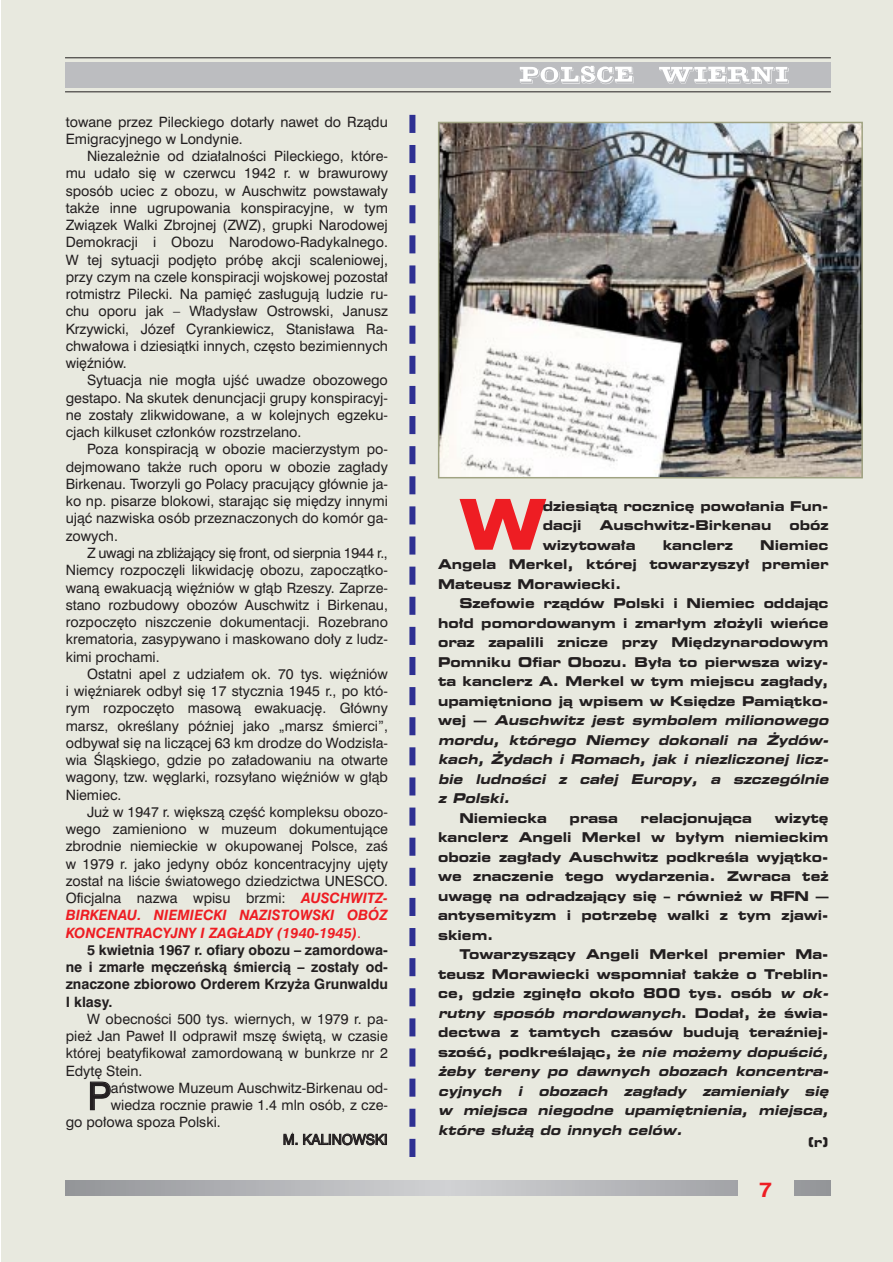
<style>
.page{position:relative;width:893px;height:1262px;background:#fff}
.page>*{position:absolute;margin:0;border:0;box-sizing:border-box;transform-origin:0 0}
.t1{font:700 expanded 67.2px "Square 721 PL";color:#ee1d23;scale:.95 1}
.t2{font:38.25px "Swiss 721 PL";color:#231f20}
.t3{font:700 21px "Swiss 721 PL";color:#ee1d23;scale:1.1 1}
.t4{font:14.25px/17.2px "Swiss 721 PL";color:#231f20;text-align:justify}
.t5{font:700 14.25px/17.2px "Swiss 721 PL";color:#231f20;text-align:justify}
.t6{font:700 expanded 13.5px/19.5px "Square 721 PL";color:#231f20;scale:.95 1}
.t7{font:italic 700 expanded 13.5px/19.5px "Square 721 PL";color:#231f20;scale:.95 1}
.s1{font-weight:700;font-style:italic;color:#ee1d23}
.s2{color:#ee1d23}
.s3{font-style:italic}
.s4{font-style:normal}
</style>
<div class="page">
<div style="left:1px;top:0;width:891px;height:1261px;background:#e8e9df"></div>
<svg style="left:65px;top:1180px;width:765px;height:16px;background:#b3b4b7"></svg>
<div style="left:65px;top:62px;width:765px;height:26px;background:#bcbdc0"></div>
<svg style="left:519px;top:66px;width:114px;height:18px"></svg>
<svg style="left:659px;top:67px;width:129px;height:17px"></svg>
<hr style="left:65px;top:58px;width:765px;height:1px;background:#231f20">
<hr style="left:65px;top:92px;width:765px;height:1px;background:#231f20">
<div style="left:738px;top:1175px;width:55px;height:27px;background:#e8e9df"></div>
<img style="left:441px;top:125px;width:418px;height:350px">
<div style="left:438px;top:122px;width:424px;height:356px;border:2px solid #a0a382"></div>
<svg style="left:409px;top:145px;width:6px;height:982px"></svg>
<div style="left:409px;top:115px;width:6px;height:18px;background:#2e3092"></div>
<div style="left:409px;top:1138px;width:6px;height:19px;background:#2e3092"></div>
<p class="t4" style="left:66px;top:114px;width:323px">towane przez Pileckiego dotar∏y nawet do Rzàdu<br>Emigracyjnego w Londynie.</p>
<p class="t4" style="left:66px;top:149px;width:324px;text-indent:21px">Niezale˝nie od dzia∏alnoÊci Pileckiego, które&shy;mu uda∏o si´ w czerwcu 1942 r. w brawurowy sposób uciec z obozu, w Auschwitz powstawa∏y tak˝e inne ugrupowania konspiracyjne, w tym Zwiàzek Walki Zbrojnej (ZWZ), grupki Narodowej Demokracji i Obozu Narodowo-Radykalnego.<br>W tej sytuacji podj´to prób´ akcji scaleniowej, przy czym na czele konspiracji wojskowej pozosta∏ rotmistrz Pilecki. Na pami´ç zas∏ugujà ludzie ru&shy;chu oporu jak – W∏adys∏aw Ostrowski, Janusz Krzywicki, Józef Cyrankiewicz, Stanis∏awa Ra&shy;chwa∏owa i dziesiàtki innych, cz´sto bezimiennych wi´êniów.</p>
<p class="t4" style="left:66px;top:373px;width:324px;text-indent:21px">Sytuacja nie mog∏a ujÊç uwadze obozowego gestapo. Na skutek denuncjacji grupy konspiracyj&shy;ne zosta∏y zlikwidowane, a w kolejnych egzeku&shy;cjach kilkuset cz∏onków rozstrzelano.</p>
<p class="t4" style="left:66px;top:442px;width:324px;text-indent:21px">Poza konspiracjà w obozie macierzystym po&shy;dejmowano tak˝e ruch oporu w obozie zag∏ady Birkenau. Tworzyli go Polacy pracujàcy g∏ównie ja&shy;ko np. pisarze blokowi, starajàc si´ mi´dzy innymi ujàç nazwiska osób przeznaczonych do komór ga&shy;zowych.</p>
<p class="t4" style="left:66px;top:546px;width:324px;text-indent:21px">Z uwagi na zbli˝ajàcy si´ front, od sierpnia 1944 r., Niemcy rozpocz´li likwidacj´ obozu, zapoczàtko&shy;wanà ewakuacjà wi´êniów w g∏àb Rzeszy. Zaprze&shy;stano rozbudowy obozów Auschwitz i Birkenau, rozpocz´to niszczenie dokumentacji. Rozebrano krematoria, zasypywano i maskowano do∏y z ludz&shy;kimi prochami.</p>
<p class="t4" style="left:66px;top:666px;width:324px;text-indent:21px">Ostatni apel z udzia∏em ok. 70 tys. wi´êniów i wi´êniarek odby∏ si´ 17 stycznia 1945 r., po któ&shy;rym rozpocz´to masowà ewakuacj´. G∏ówny marsz, okreÊlany póêniej jako „marsz Êmierci”, odbywa∏ si´ na liczàcej 63 km drodze do Wodzis∏a&shy;wia Âlàskiego, gdzie po za∏adowaniu na otwarte wagony, tzw. w´glarki, rozsy∏ano wi´êniów w g∏àb Niemiec.</p>
<p class="t4" style="left:66px;top:804px;width:324px;text-indent:21px">Ju˝ w 1947 r. wi´kszà cz´Êç kompleksu obozo&shy;wego zamieniono w muzeum dokumentujàce zbrodnie niemieckie w okupowanej Polsce, zaÊ w 1979 r. jako jedyny obóz koncentracyjny uj´ty zosta∏ na liÊcie Êwiatowego dziedzictwa UNESCO.<br>Oficjalna nazwa wpisu brzmi: <span class="s1">AUSCHWITZ-BIRKENAU. NIEMIECKI NAZISTOWSKI OBÓZ KONCENTRACYJNY I ZAG¸ADY (1940-1945)</span><span class="s2">.</span></p>
<p class="t5" style="left:66px;top:942px;width:324px;text-indent:21px">5 kwietnia 1967 r. ofiary obozu – zamordowa&shy;ne i zmar∏e m´czeƒskà Êmiercià – zosta∏y od&shy;znaczone zbiorowo Orderem Krzy˝a Grunwaldu I klasy.</p>
<p class="t4" style="left:66px;top:1011px;width:324px;text-indent:21px">W obecnoÊci 500 tys. wiernych, w 1979 r. pa&shy;pie˝ Jan Pawe∏ II odprawi∏ msz´ Êwi´tà, w czasie której beatyfikowa∏ zamordowanà w bunkrze nr 2<br>Edyt´ Stein.</p>
<h2 class="t2" style="left:88px;top:1082px;width:26px">P</h2>
<p class="t4" style="left:111px;top:1080px;width:278px">aƒstwowe Muzeum Auschwitz-Birkenau od-</p>
<p class="t4" style="left:111px;top:1098px;width:278px">wiedza rocznie prawie 1.4 mln osób, z cze-</p>
<p class="t4" style="left:66px;top:1115px;width:157px">go po∏owa spoza Polski.</p>
<p class="t4" style="left:283px;top:1132px;width:106px">M. KALINOWSKI</p>
<h1 class="t1" style="left:460px;top:500px;width:89px">W</h1>
<p class="t6" style="left:542px;top:497px;width:302px">dziesiàtà rocznic´ powo∏ania Fun&shy;dacji</p>
<p class="t6" style="left:599px;top:517px;width:182px">Auschwitz-Birkenau</p>
<p class="t6" style="left:789px;top:517px;width:43px">obóz</p>
<p class="t6" style="left:542px;top:536px;width:99px">wizytowa∏a</p>
<p class="t6" style="left:662px;top:536px;width:75px">kanclerz</p>
<p class="t6" style="left:438px;top:536px;width:412px;text-align:justify;text-indent:322px">Niemiec Angela Merkel, której towarzyszy∏ premier Mateusz Morawiecki.</p>
<p class="t6" style="left:438px;top:595px;width:415px;text-indent:21px">Szefowie rzàdów Polski i Niemiec oddajàc ho∏d pomordowanym i zmar∏ym z∏o˝yli wieƒce oraz zapalili znicze przy Mi´dzynarodowym Pomniku Ofiar Obozu. By∏a to pierwsza wizy&shy;ta kanclerz A. Merkel w tym miejscu zag∏ady, upami´tniono jà wpisem w Ksi´dze Pamiàtko&shy;w e j — <span class="s3">Auschwitz jest symbolem milionowego mordu, którego Niemcy dokonali na ˚ydów&shy;kach, ˚ydach i Romach, jak i niezliczonej licz&shy;bie ludnoÊci z ca∏ej Europy, a szczególnie z Polski.</span></p>
<p class="t6" style="left:459px;top:809px;width:94px">Niemiecka</p>
<p class="t6" style="left:569px;top:809px;width:52px">prasa</p>
<p class="t6" style="left:640px;top:809px;width:119px">relacjonujàca</p>
<p class="t6" style="left:438px;top:809px;width:412px;text-align:justify;text-indent:337px">wizyt´ kanclerz Angeli Merkel w by∏ym niemieckim obozie zag∏ady Auschwitz podkreÊla wyjàtko&shy;we znaczenie tego wydarzenia. Zwraca te˝ uwag´ na odradzajàcy si´ – równie˝ w RFN — antysemityzm i potrzeb´ walki z tym zjawi&shy;skiem.</p>
<p class="t7" style="left:438px;top:946px;width:415px;text-indent:21px"><span class="s4">Towarzyszàcy Angeli Merkel premier Ma&shy;teusz Morawiecki wspomnia∏ tak˝e o Treblin&shy;ce, gdzie zgin´∏o oko∏o 800 tys. osób</span> w ok&shy;rutny sposób mordowanych<span class="s4">. D o d a ∏ , ˝ e Ê w i a - dectwa z tamtych czasów budujà teraêniej&shy;szoÊç, podkreÊlajàc, ˝e</span> nie mo˝emy dopuÊciç, ˝eby tereny po dawnych obozach koncentra&shy;cyjnych i obozach zag∏ady zamienia∏y si´ w miejsca niegodne upami´tnienia, miejsca, które s∏u˝à do innych celów.</p>
<p class="t6" style="left:807px;top:1133px;width:23px">(r)</p>
<h3 class="t3" style="left:759px;top:1181px;width:13px">7</h3>
</div>
